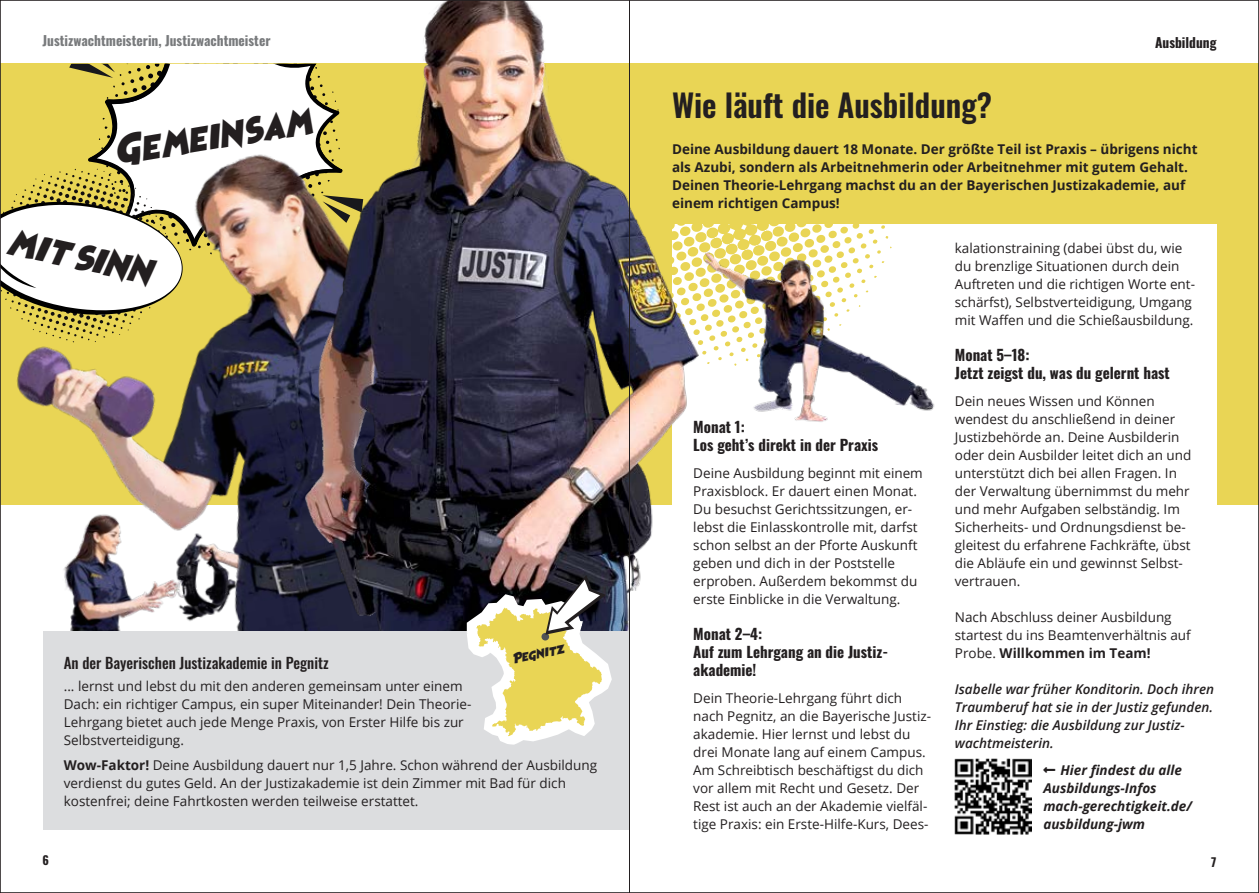
<style>
.page{position:relative;width:1259px;height:893px;background:#fff}
.page>*{position:absolute;margin:0;border:0;box-sizing:border-box;transform-origin:0 0}
.t1{font:600 31.5px "Oswald";color:#231f20}
.t2{font:23.25px "Heroes Legend";color:#231f20}
.t3{font:23.1px "Heroes Legend";color:#231f20}
.t4{font:700 15px/18px "Oswald";color:#231f20}
.t5{font:500 15px "Oswald";color:#231f20}
.t6{font:13.5px/18px "Open Sans";color:#231f20}
.t7{font:700 13.5px/18px "Open Sans";color:#231f20}
.t8{font:italic 600 13.5px/18px "Open Sans";color:#231f20}
.t9{font:italic 700 13.5px/18px "Open Sans";color:#231f20}
.t10{font:700 13.5px "Oswald";color:#787a7c}
.t11{font:700 13.5px "Oswald";color:#231f20}
.t12{font:700 12px "Oswald";color:#231f20}
.t13{font:8.1px "Heroes Legend";color:#231f20}
.s1{font-weight:700}
</style>
<div class="page">
<div style="left:0;top:64px;width:1259px;height:441px;background:#e9d555"></div>
<div style="left:672px;top:225px;width:544px;height:297px;background:#fff"></div>
<svg style="left:740px;top:224px;width:155px;height:10px"></svg>
<img style="left:16px;top:342px;width:276px;height:289px">
<img style="left:292px;top:2px;width:448px;height:629px">
<img style="left:703px;top:234px;width:232px;height:197px">
<div style="left:43px;top:631px;width:586px;height:198px;background:#dcdddf"></div>
<img style="left:955px;top:758px;width:76px;height:76px">
<svg style="left:467px;top:565px;width:145px;height:180px"></svg>
<svg style="left:2px;top:64px;width:361px;height:278px"></svg>
<hr style="left:629px;top:0;width:1px;height:893px;background:#231f20">
<p class="t10" style="left:43px;top:28px;width:229px">Justizwachtmeisterin, Justizwachtmeister</p>
<h3 class="t3" style="left:113px;top:142px;width:202px;rotate:-9deg">Gemeinsam</h3>
<h2 class="t2" style="left:11px;top:231px;width:149px;rotate:12deg">mit sinn</h2>
<p class="t13" style="left:512px;top:656px;width:54px;rotate:-12deg">Pegnitz</p>
<p class="t5" style="left:64px;top:649px;width:266px">An der Bayerischen Justizakademie in Pegnitz</p>
<p class="t6" style="left:64px;top:677px;width:409px">... lernst und lebst du mit den anderen gemeinsam unter einem Dach: ein richtiger Campus, ein super Miteinander! Dein Theorie-Lehrgang bietet auch jede Menge Praxis, von Erster Hilfe bis zur Selbstverteidigung.</p>
<p class="t6" style="left:64px;top:756px;width:535px"><span class="s1">Wow-Faktor!</span> Deine Ausbildung dauert nur 1,5 Jahre. Schon während der Ausbildung verdienst du gutes Geld. An der Justizakademie ist dein Zimmer mit Bad für dich kostenfrei; deine Fahrtkosten werden teilweise erstattet.</p>
<p class="t11" style="left:1155px;top:30px;width:63px">Ausbildung</p>
<h1 class="t1" style="left:672px;top:77px;width:321px">Wie läuft die Ausbildung?</h1>
<p class="t7" style="left:672px;top:140px;width:527px">Deine Ausbildung dauert 18 Monate. Der größte Teil ist Praxis – übrigens nicht als Azubi, sondern als Arbeitnehmerin oder Arbeitnehmer mit gutem Gehalt.<br>Deinen Theorie-Lehrgang machst du an der Bayerischen Justizakademie, auf einem richtigen Campus!</p>
<p class="t4" style="left:693px;top:416px;width:186px">Monat 1:<br>Los geht’s direkt in der Praxis</p>
<p class="t6" style="left:693px;top:464px;width:231px">Deine Ausbildung beginnt mit einem Praxisblock. Er dauert einen Monat.<br>Du besuchst Gerichtssitzungen, er&shy;lebst die Einlasskontrolle mit, darfst schon selbst an der Pforte Auskunft geben und dich in der Poststelle erproben. Außerdem bekommst du erste Einblicke in die Verwaltung.</p>
<p class="t4" style="left:693px;top:623px;width:196px">Monat 2–4:<br>Auf zum Lehrgang an die Justiz&shy;akademie!</p>
<p class="t6" style="left:693px;top:689px;width:239px">Dein Theorie-Lehrgang führt dich nach Pegnitz, an die Bayerische Justiz&shy;akademie. Hier lernst und lebst du drei Monate lang auf einem Campus.<br>Am Schreibtisch beschäftigst du dich vor allem mit Recht und Gesetz. Der Rest ist auch an der Akademie vielfäl&shy;tige Praxis: ein Erste-Hilfe-Kurs, Dees-</p>
<p class="t6" style="left:955px;top:238px;width:242px">kalationstraining (dabei übst du, wie du brenzlige Situationen durch dein Auftreten und die richtigen Worte ent&shy;schärfst), Selbstverteidigung, Umgang mit Waffen und die Schießausbildung.</p>
<p class="t4" style="left:955px;top:344px;width:216px">Monat 5–18:<br>Jetzt zeigst du, was du gelernt hast</p>
<p class="t6" style="left:955px;top:392px;width:238px">Dein neues Wissen und Können wendest du anschließend in deiner Justizbehörde an. Deine Ausbilderin oder dein Ausbilder leitet dich an und unterstützt dich bei allen Fragen. In der Verwaltung übernimmst du mehr und mehr Aufgaben selbständig. Im Sicherheits- und Ordnungsdienst be&shy;gleitest du erfahrene Fachkräfte, übst die Abläufe ein und gewinnst Selbst&shy;vertrauen.</p>
<p class="t6" style="left:955px;top:607px;width:237px">Nach Abschluss deiner Ausbildung startest du ins Beamtenverhältnis auf<br>Probe. <span class="s1">Willkommen im Team!</span></p>
<p class="t8" style="left:955px;top:680px;width:261px">Isabelle war früher Konditorin. Doch ihren Traumberuf hat sie in der Justiz gefunden.<br>Ihr Einstieg: die Ausbildung zur Justiz&shy;wachtmeisterin.</p>
<p class="t9" style="left:1043px;top:761px;width:150px">□■□●▼●▼ Hier findest du alle<br>Ausbildungs-Infos mach-gerechtigkeit.de/ ausbildung-jwm</p>
<p class="t12" style="left:43px;top:849px;width:8px">6</p>
<p class="t12" style="left:1211px;top:851px;width:7px">7</p>
</div>
